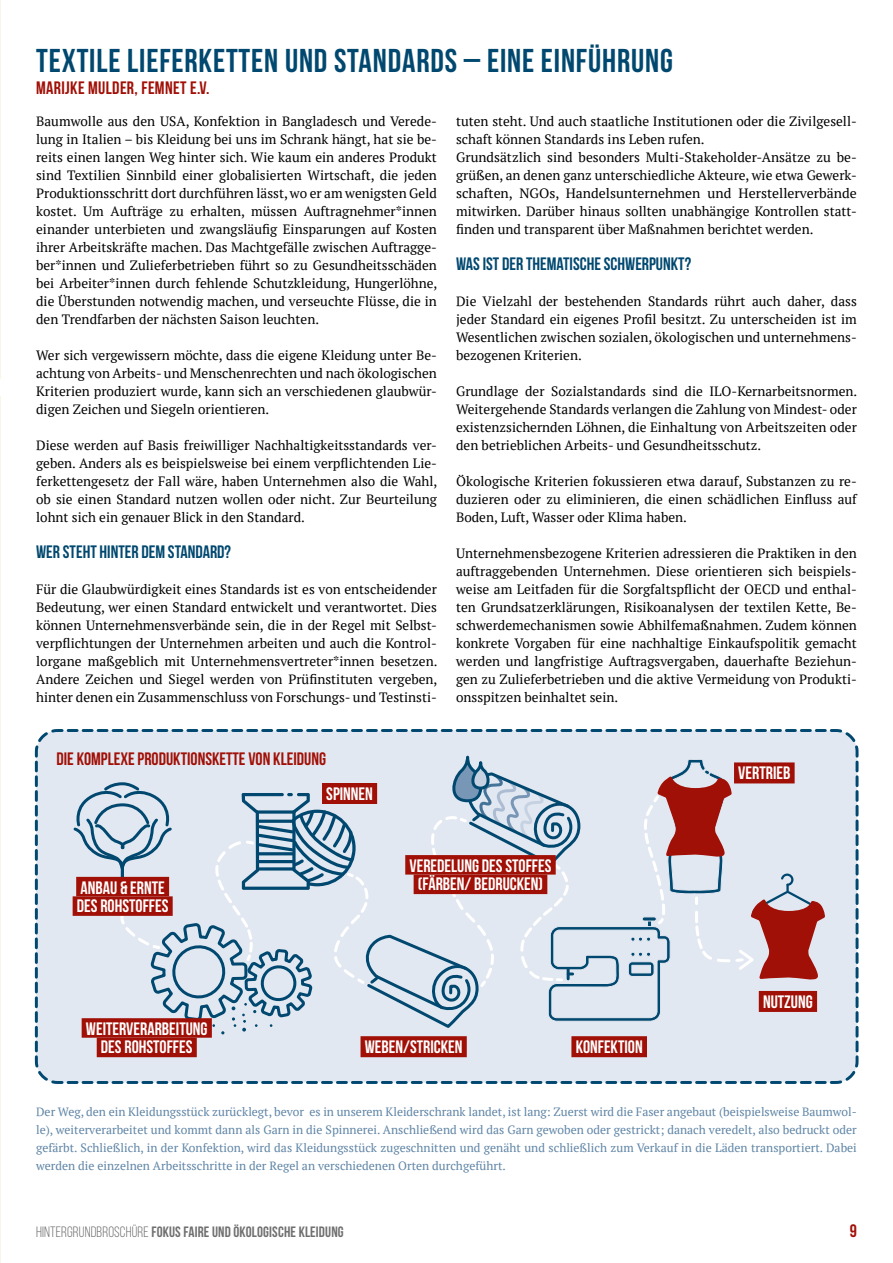
<style>
.page{position:relative;width:893px;height:1263px;background:#fff}
.page>*{position:absolute;margin:0;border:0;box-sizing:border-box;transform-origin:0 0}
.t1{font:33px "Bebas Neue";letter-spacing:.025em;color:#00486f}
.t2{font:18px/18px "Bebas Neue";color:#fff;text-align:center}
.t3{font:18px "Bebas Neue";color:#00486f}
.t4{font:18px "Bebas Neue";color:#a11007}
.t5{font:18px "Bebas Neue";letter-spacing:.02em;color:#a11007}
.t6{font:15px "Bebas Neue";letter-spacing:.01em;color:#706f6f}
.t7{font:13.5px/18px "PT Serif";color:#000;text-align:justify}
.t8{font:12px/18px "PT Serif";color:#5f85a6;text-align:justify}
.s1{font-style:inherit}
</style>
<div class="page">
<hr style="left:0;top:396px;width:1px;height:867px;background:#f8f6e9">
<hr style="left:0;top:0;width:1px;height:378px;background:#f8f6e9">
<svg style="left:34px;top:729px;width:825px;height:355px;background:#d4dee9"></svg>
<div style="left:361px;top:1036px;width:106px;height:21px;background:#a11007"></div>
<div style="left:571px;top:1036px;width:76px;height:21px;background:#a11007"></div>
<svg style="left:71px;top:781px;width:77px;height:170px;background:#c4d2df"></svg>
<svg style="left:148px;top:729px;width:101px;height:289px;background:#ccd8e4"></svg>
<div style="left:76px;top:877px;width:93px;height:19px;background:#a11007"></div>
<div style="left:73px;top:896px;width:100px;height:20px;background:#a11007"></div>
<div style="left:82px;top:1018px;width:130px;height:20px;background:#a11007"></div>
<div style="left:97px;top:1038px;width:100px;height:19px;background:#a11007"></div>
<svg style="left:212px;top:757px;width:615px;height:283px;background:#cdcdd7"></svg>
<div style="left:405px;top:855px;width:151px;height:19px;background:#a11007"></div>
<div style="left:414px;top:874px;width:133px;height:20px;background:#a11007"></div>
<h1 class="t1" style="left:36px;top:42px;width:638px">TEXTILE LIEFERKETTEN UND STANDARDS – EINE EINFÜHRUNG</h1>
<h2 class="t5" style="left:36px;top:77px;width:175px">MARIJKE MULDER, FEMNET E.V.</h2>
<p class="t7" style="left:36px;top:112px;width:403px">Baumwolle aus den USA, Konfektion in Bangladesch und Verede&shy;lung in Italien – bis Kleidung bei uns im Schrank hängt, hat sie be&shy;reits einen langen Weg hinter sich. Wie kaum ein anderes Produkt sind Textilien Sinnbild einer globalisierten Wirtschaft, die jeden Produktionsschritt dort durchführen lässt, wo er am wenigsten Geld kostet. Um Aufträge zu erhalten, müssen Auftragnehmer*innen einander unterbieten und zwangsläufig Einsparungen auf Kosten ihrer Arbeitskräfte machen. Das Machtgefälle zwischen Auftragge&shy;ber*innen und Zulieferbetrieben führt so zu Gesundheitsschäden bei Arbeiter*innen durch fehlende Schutzkleidung, Hungerlöhne, die Überstunden notwendig machen, und verseuchte Flüsse, die in den Trendfarben der nächsten Saison leuchten.</p>
<p class="t7" style="left:36px;top:346px;width:402px">Wer sich vergewissern möchte, dass die eigene Kleidung unter Be&shy;achtung von Arbeits- und Menschenrechten und nach ökologischen Kriterien produziert wurde, kann sich an verschiedenen glaubwür&shy;digen Zeichen und Siegeln orientieren.</p>
<p class="t7" style="left:36px;top:436px;width:403px;text-align:left">Diese werden auf Basis freiwilliger Nachhaltigkeitsstandards ver&shy;geben. Anders als es beispielsweise bei einem verpflichtenden Lie&shy;ferkettengesetz der Fall wäre, haben Unternehmen also die Wahl, ob sie einen Standard nutzen wollen oder nicht. Zur Beurteilung lohnt sich ein genauer Blick in den Standard.</p>
<h2 class="t3" style="left:36px;top:542px;width:196px">WER STEHT HINTER DEM STANDARD?</h2>
<p class="t7" style="left:36px;top:580px;width:403px">Für die Glaubwürdigkeit eines Standards ist es von entscheidender Bedeutung, wer einen Standard entwickelt und verantwortet. Dies können Unternehmensverbände sein, die in der Regel mit Selbst&shy;verpflichtungen der Unternehmen arbeiten und auch die Kontrol&shy;lorgane maßgeblich mit Unternehmensvertreter*innen besetzen.<br>Andere Zeichen und Siegel werden von Prüfinstituten vergeben, hinter denen ein Zusammenschluss von Forschungs- und Testinsti-</p>
<h2 class="t4" style="left:57px;top:748px;width:271px">DIE KOMPLEXE PRODUKTIONSKETTE VON KLEIDUNG</h2>
<h2 class="t2" style="left:326px;top:784px;width:48px">SPINNEN</h2>
<p class="t7" style="left:456px;top:112px;width:402px;text-align:left">tuten steht. Und auch staatliche Institutionen oder die Zivilgesell&shy;schaft können Standards ins Leben rufen.<br>Grundsätzlich sind besonders Multi-Stakeholder-Ansätze zu be&shy;grüßen, an denen ganz unterschiedliche Akteure, wie etwa Gewerk&shy;schaften, NGOs, Handelsunternehmen und Herstellerverbände mitwirken. Darüber hinaus sollten unabhängige Kontrollen statt&shy;finden und transparent über Maßnahmen berichtet werden.</p>
<h2 class="t3" style="left:456px;top:254px;width:237px">WAS IST DER THEMATISCHE SCHWERPUNKT?</h2>
<p class="t7" style="left:456px;top:292px;width:402px">Die Vielzahl der bestehenden Standards rührt auch daher, dass jeder Standard ein eigenes Profil besitzt. Zu unterscheiden ist im Wesentlichen zwischen sozialen, ökologischen und unternehmens&shy;bezogenen Kriterien.</p>
<p class="t7" style="left:456px;top:382px;width:403px">Grundlage der Sozialstandards sind die ILO-Kernarbeitsnormen.<br>Weitergehende Standards verlangen die Zahlung von Mindest- oder existenzsichernden Löhnen, die Einhaltung von Arbeitszeiten oder den betrieblichen Arbeits- und Gesundheitsschutz.</p>
<p class="t7" style="left:456px;top:472px;width:402px">Ökologische Kriterien fokussieren etwa darauf, Substanzen zu re&shy;duzieren oder zu eliminieren, die einen schädlichen Einfluss auf Boden, Luft, Wasser oder Klima haben.</p>
<p class="t7" style="left:456px;top:544px;width:402px">Unternehmensbezogene Kriterien adressieren die Praktiken in den auftraggebenden Unternehmen. Diese orientieren sich beispiels&shy;weise am Leitfaden für die Sorgfaltspflicht der OECD und enthal&shy;ten Grundsatzerklärungen, Risikoanalysen der textilen Kette, Be&shy;schwerdemechanismen sowie Abhilfemaßnahmen. Zudem können konkrete Vorgaben für eine nachhaltige Einkaufspolitik gemacht werden und langfristige Auftragsvergaben, dauerhafte Beziehun&shy;gen zu Zulieferbetrieben und die aktive Vermeidung von Produkti&shy;onsspitzen beinhaltet sein.</p>
<h2 class="t2" style="left:738px;top:764px;width:54px">VERTRIEB</h2>
<h2 class="t2" style="left:77px;top:878px;width:93px;text-align:left">ANBAU &amp; ERNTE<br>DES ROHSTOFFES</h2>
<h2 class="t2" style="left:86px;top:1019px;width:123px">WEITERVERARBEITUNG<br>DES ROHSTOFFES</h2>
<h2 class="t2" style="left:409px;top:856px;width:143px">VEREDELUNG DES STOFFES (FÄRBEN/ BEDRUCKEN)</h2>
<h2 class="t2" style="left:365px;top:1037px;width:99px">WEBEN/STRICKEN</h2>
<h2 class="t2" style="left:576px;top:1037px;width:69px">KONFEKTION</h2>
<h2 class="t2" style="left:763px;top:992px;width:51px">NUTZUNG</h2>
<p class="t8" style="left:36px;top:1103px;width:822px">Der Weg, den ein Kleidungsstück zurücklegt, bevor es in unserem Kleiderschrank landet, ist lang: Zuerst wird die Faser angebaut (beispielsweise Baumwol&shy;le), weiterverarbeitet und kommt dann als Garn in die Spinnerei. Anschließend wird das Garn gewoben oder gestrickt; danach veredelt, also bedruckt oder gefärbt. Schließlich, in der Konfektion, wird das Kleidungsstück zugeschnitten und genäht und schließlich zum Verkauf in die Läden transportiert. Dabei werden die einzelnen Arbeitsschritte in der Regel an verschiedenen Orten durchgeführt.</p>
<p class="t6" style="left:36px;top:1224px;width:309px"><span class="s1">HINTERGRUNDBROSCHÜRE</span> FOKUS FAIRE UND ÖKOLOGISCHE KLEIDUNG</p>
<h2 class="t4" style="left:850px;top:1221px;width:9px">9</h2>
</div>
